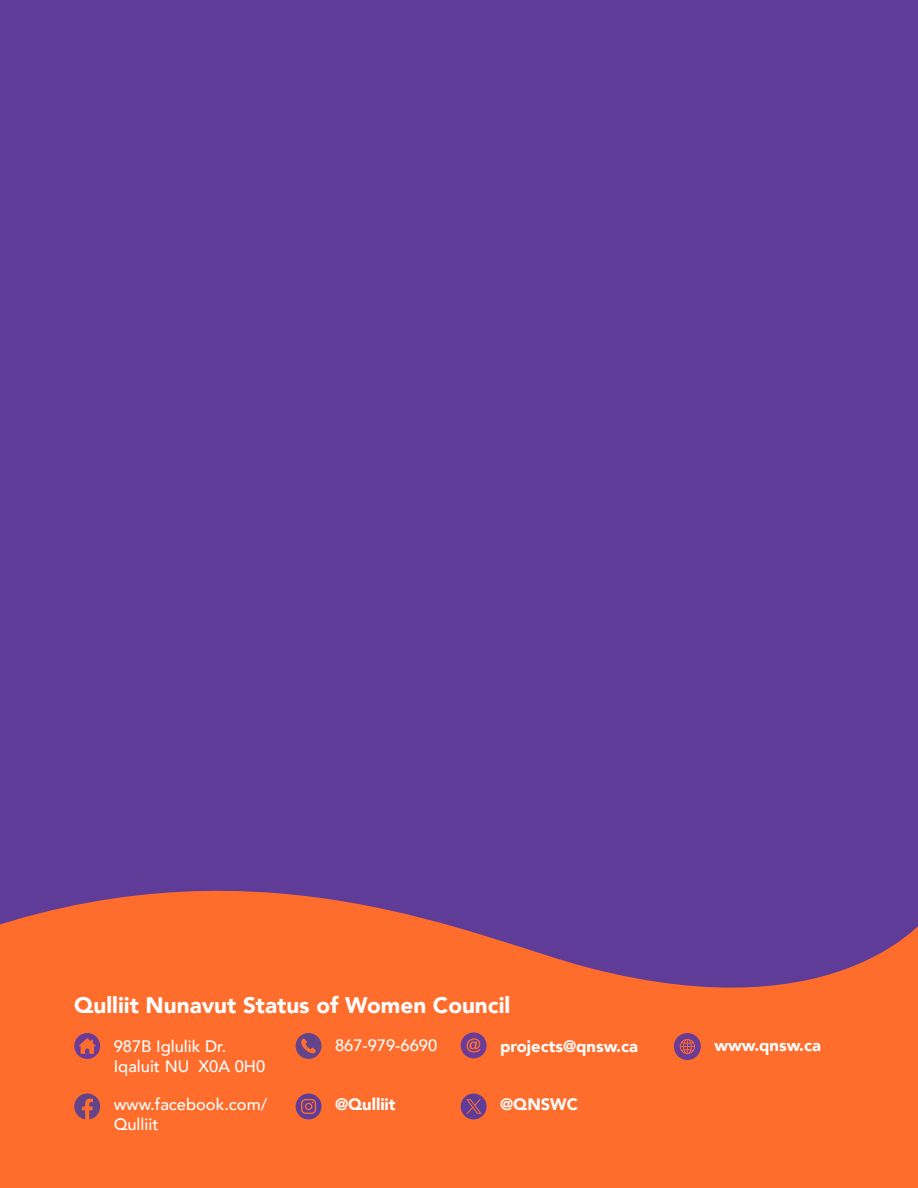
<style>
.page{position:relative;width:918px;height:1188px;background:#5f3c97}
.page>*{position:absolute;margin:0;border:0;box-sizing:border-box;transform-origin:0 0}
.t1{font:900 22.5px "Avenir";color:#fff}
.t2{font:500 16.5px/19.5px "Avenir";color:#fff}
.t3{font:900 16.5px "Avenir";color:#fff}
</style>
<div class="page">
<svg style="left:0;top:890px;width:918px;height:298px;fill:#ff6d2d"></svg>
<svg style="left:461px;top:1094px;width:26px;height:25px"></svg>
<svg style="left:74px;top:1093px;width:26px;height:26px"></svg>
<svg style="left:74px;top:1033px;width:26px;height:26px"></svg>
<svg style="left:461px;top:1032px;width:26px;height:26px"></svg>
<svg style="left:674px;top:1033px;width:27px;height:27px"></svg>
<svg style="left:296px;top:1033px;width:26px;height:26px"></svg>
<svg style="left:296px;top:1094px;width:26px;height:25px"></svg>
<h1 class="t1" style="left:74px;top:986px;width:438px">Qulliit Nunavut Status of Women Council</h1>
<p class="t2" style="left:114px;top:1036px;width:153px">987B Iglulik Dr.<br>Iqaluit NU X0A 0H0</p>
<p class="t2" style="left:335px;top:1035px;width:104px">867-979-6690</p>
<p class="t3" style="left:500px;top:1032px;width:139px">projects@qnsw.ca</p>
<p class="t3" style="left:714px;top:1031px;width:108px">www.qnsw.ca</p>
<p class="t3" style="left:335px;top:1091px;width:62px">@Qulliit</p>
<p class="t2" style="left:114px;top:1094px;width:155px">www.facebook.com/</p>
<p class="t3" style="left:500px;top:1091px;width:79px">@QNSWC</p>
<p class="t2" style="left:114px;top:1114px;width:46px">Qulliit</p>
</div>
